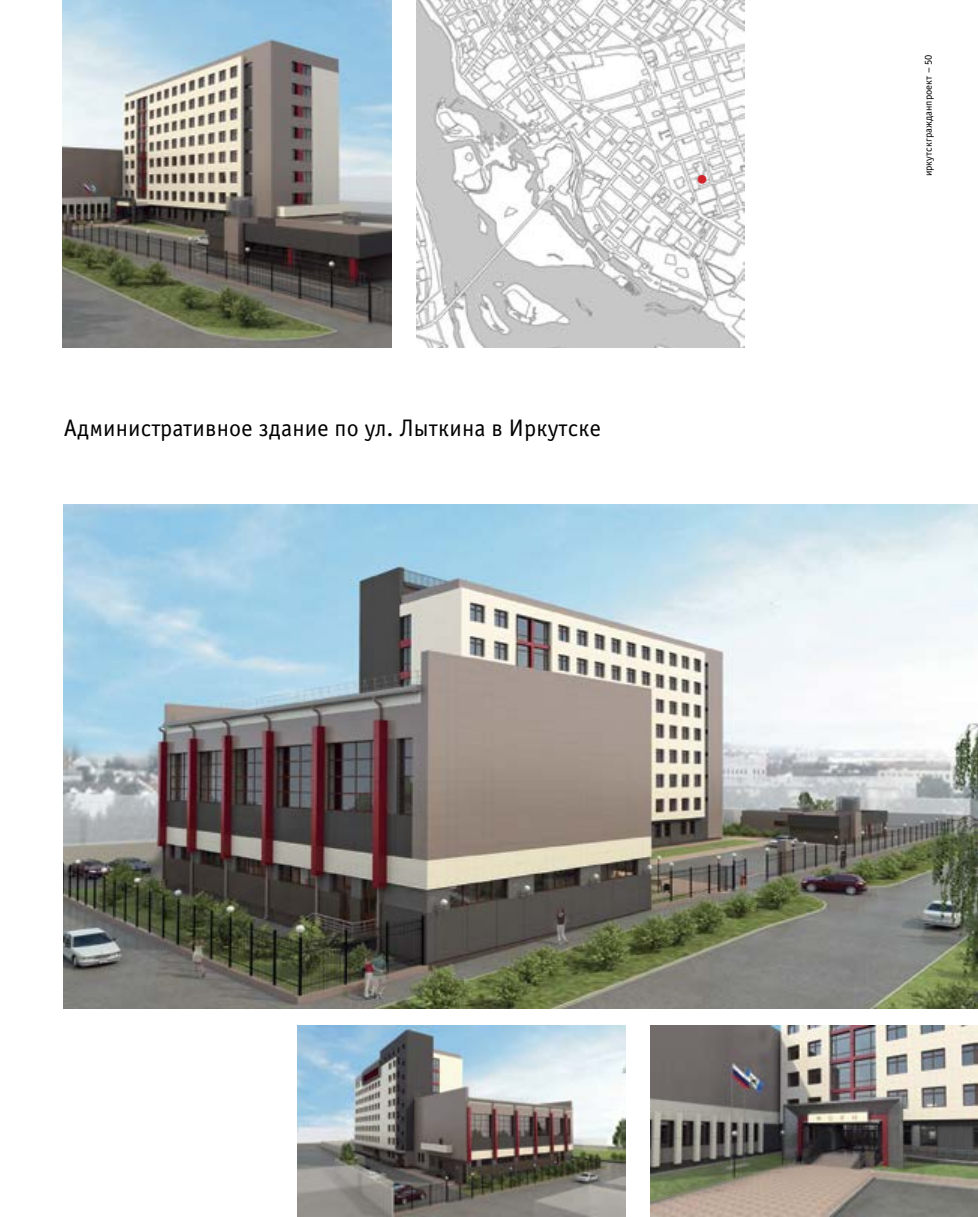
<style>
.page{position:relative;width:978px;height:1217px;background:#fff}
.page>*{position:absolute;margin:0;border:0;box-sizing:border-box;transform-origin:0 0}
.t1{font:24px "Officina Sans C";letter-spacing:.01em;color:#000}
.t2{font:24px "Officina Sans C";color:#d2232a}
.t3{font:10.5px "Officina Sans C";letter-spacing:.005em;color:#000}
</style>
<div class="page">
<img style="left:64px;top:504px;width:914px;height:503px">
<img style="left:651px;top:1025px;width:327px;height:191px">
<img style="left:298px;top:1025px;width:327px;height:190px">
<img style="left:63px;top:0;width:329px;height:348px">
<img style="left:417px;top:0;width:327px;height:348px">
<p class="t1" style="left:64px;top:415px;width:539px">Административное здание по ул. Лыткина в Иркутске</p>
<p class="t2" style="left:696px;top:166px;width:13px">•</p>
<p class="t3" style="left:923px;top:176px;width:123px;rotate:-90deg">иркутскгражданпроект – 50</p>
</div>
